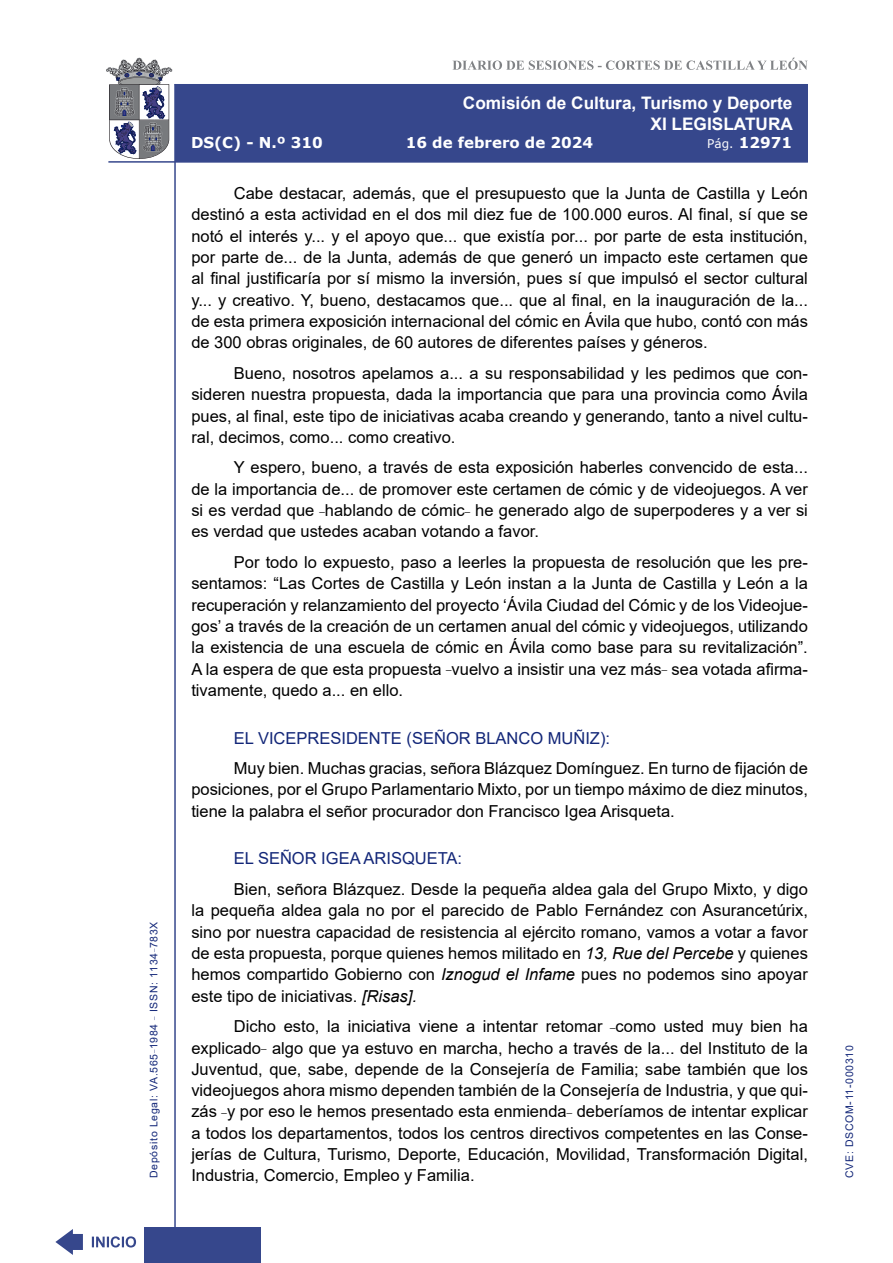
<style>
.page{position:relative;width:893px;height:1263px;background:#fff}
.page>*{position:absolute;margin:0;border:0;box-sizing:border-box;transform-origin:0 0}
.t1{font:700 17.25px/20.7px "Arial";color:#fff;text-align:right}
.t2{font:16.5px/21.3px "Arial";color:#000;text-align:justify}
.Orador{font:16.5px "Arial";color:#122678}
.t3{font:700 15px "Verdana";color:#fff}
.t4{font:10.5px "Arial";letter-spacing:.065em;color:#122678}
.s1{font-weight:400;font-size:12px}
.s2{font-style:italic}
</style>
<div class="page">
<svg style="left:452px;top:58px;width:356px;height:12px"></svg>
<hr style="left:174px;top:84px;width:2px;height:1179px;background:#36478c">
<div style="left:144px;top:1227px;width:117px;height:36px;background:#36478c"></div>
<div style="left:175px;top:84px;width:633px;height:78px;background:#36478c"></div>
<hr style="left:108px;top:161px;width:700px;height:2px;background:#36478c">
<svg style="left:92px;top:1236px;width:44px;height:11px"></svg>
<svg style="left:55px;top:1229px;width:28px;height:26px"></svg>
<svg style="left:106px;top:58px;width:66px;height:101px"></svg>
<p class="t4" style="left:146px;top:1178px;width:258px;rotate:-90deg">Depósito Legal: VA.565<sup>_</sup>1984 <sup>_</sup> ISSN: 1134<sup>_</sup>783X</p>
<p class="t1" style="left:463px;top:93px;width:332px">Comisión de Cultura, Turismo y Deporte<br>XI LEGISLATURA</p>
<p class="t3" style="left:191px;top:132px;width:133px">DS(C) - N.º 310</p>
<p class="t3" style="left:406px;top:132px;width:189px">16 de febrero de 2024</p>
<p class="t3" style="left:707px;top:132px;width:86px"><span class="s1">Pág.</span> 12971</p>
<p class="t2" style="left:191px;top:183px;width:618px;text-indent:43px">Cabe destacar, además, que el presupuesto que la Junta de Castilla y León destinó a esta actividad en el dos mil diez fue de 100.000 euros. Al final, sí que se notó el interés y... y el apoyo que... que existía por... por parte de esta institución, por parte de... de la Junta, además de que generó un impacto este certamen que al final justificaría por sí mismo la inversión, pues sí que impulsó el sector cultural y... y creativo. Y, bueno, destacamos que... que al final, en la inauguración de la... de esta primera exposición internacional del cómic en Ávila que hubo, contó con más de 300 obras originales, de 60 autores de diferentes países y géneros.</p>
<p class="t2" style="left:191px;top:362px;width:618px;text-indent:43px">Bueno, nosotros apelamos a... a su responsabilidad y les pedimos que con&shy;sideren nuestra propuesta, dada la importancia que para una provincia como Ávila pues, al final, este tipo de iniciativas acaba creando y generando, tanto a nivel cultu&shy;ral, decimos, como... como creativo.</p>
<p class="t2" style="left:191px;top:457px;width:618px;text-indent:43px">Y espero, bueno, a través de esta exposición haberles convencido de esta... de la importancia de... de promover este certamen de cómic y de videojuegos. A ver si es verdad que <sup>_</sup>hablando de cómic<sup>_</sup> he generado algo de superpoderes y a ver si es verdad que ustedes acaban votando a favor.</p>
<p class="t2" style="left:191px;top:551px;width:618px;text-indent:43px">Por todo lo expuesto, paso a leerles la propuesta de resolución que les pre&shy;sentamos: “Las Cortes de Castilla y León instan a la Junta de Castilla y León a la recuperación y relanzamiento del proyecto ‘Ávila Ciudad del Cómic y de los Videojue&shy;gos’ a través de la creación de un certamen anual del cómic y videojuegos, utilizando la existencia de una escuela de cómic en Ávila como base para su revitalización”.<br>A la espera de que esta propuesta <sup>_</sup>vuelvo a insistir una vez más<sup>_</sup> sea votada afirma&shy;tivamente, quedo a... en ello.</p>
<p class="Orador" style="left:234px;top:726px;width:378px">EL VICEPRESIDENTE (SEÑOR BLANCO MUÑIZ):</p>
<p class="t2" style="left:191px;top:758px;width:618px;text-indent:43px">Muy bien. Muchas gracias, señora Blázquez Domínguez. En turno de fijación de posiciones, por el Grupo Parlamentario Mixto, por un tiempo máximo de diez minutos, tiene la palabra el señor procurador don Francisco Igea Arisqueta.</p>
<p class="Orador" style="left:234px;top:847px;width:230px">EL SEÑOR IGEA ARISQUETA:</p>
<p class="t2" style="left:191px;top:878px;width:618px;text-indent:43px">Bien, señora Blázquez. Desde la pequeña aldea gala del Grupo Mixto, y digo la pequeña aldea gala no por el parecido de Pablo Fernández con Asurancetúrix, sino por nuestra capacidad de resistencia al ejército romano, vamos a votar a favor de esta propuesta, porque quienes hemos militado en <span class="s2">13, Rue del Percebe</span> y quienes hemos compartido Gobierno con <span class="s2">Iznogud el Infame</span> pues no podemos sino apoyar este tipo de iniciativas. <span class="s2">[Risas].</span></p>
<p class="t2" style="left:191px;top:1016px;width:618px;text-indent:43px">Dicho esto, la iniciativa viene a intentar retomar <sup>_</sup>como usted muy bien ha explicado<sup>_</sup> algo que ya estuvo en marcha, hecho a través de la... del Instituto de la Juventud, que, sabe, depende de la Consejería de Familia; sabe también que los videojuegos ahora mismo dependen también de la Consejería de Industria, y que qui&shy;zás <sup>_</sup>y por eso le hemos presentado esta enmienda<sup>_</sup> deberíamos de intentar explicar a todos los departamentos, todos los centros directivos competentes en las Conse&shy;jerías de Cultura, Turismo, Deporte, Educación, Movilidad, Transformación Digital, Industria, Comercio, Empleo y Familia.</p>
<p class="t4" style="left:842px;top:1178px;width:134px;rotate:-90deg">CVE: DSCOM-11-000310</p>
</div>
